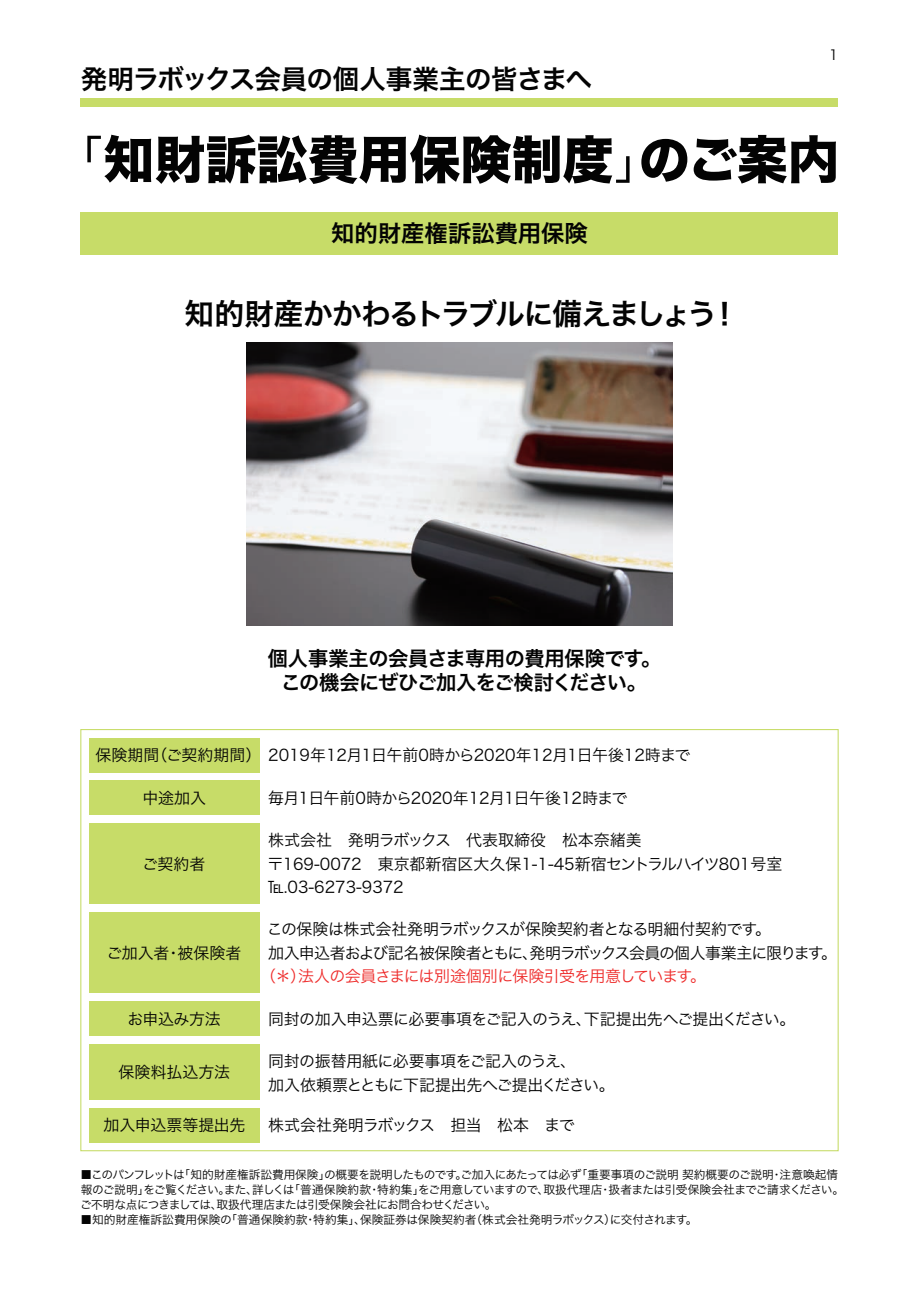
<style>
.page{position:relative;width:919px;height:1289px;background:#fff}
.page>*{position:absolute;margin:0;border:0;box-sizing:border-box;transform-origin:0 0}
.t1{font:51px "Hiragino Sans W8";color:#030303}
.t2{font:29.7px "Hiragino Sans W6";letter-spacing:-.05em;color:#030303}
.t3{font:26.55px "Hiragino Sans W6";letter-spacing:-.035em;color:#030303}
.t4{font:23.4px "Hiragino Sans W6";color:#030303}
.t5{font:20.25px/24.3px "Hiragino Sans W6";letter-spacing:-.02em;color:#030303;text-align:center}
.t6{font:15.9px/23.4px "Hiragino Sans W3";letter-spacing:-.025em;color:#030303}
.t7{font:15.9px/23.4px "Hiragino Sans W3";color:#030303}
.t8{font:15.9px/23.4px "Hiragino Sans W3";letter-spacing:-.05em;color:#030303}
.t9{font:15.9px "Hiragino Sans W3";letter-spacing:-.04em;color:#ee2a29}
.t10{font:13.8px "Hiragino Sans W3";color:#030303}
.t11{font:11.7px/14.9px "Hiragino Sans W3";letter-spacing:-.03em;color:#030303}
.t12{font:11.7px "Hiragino Sans W3";color:#030303}
.s1{font-family:"Hiragino Sans W3"}
</style>
<div class="page">
<div style="left:81px;top:213px;width:757px;height:42px;background:#c7dc68"></div>
<div style="left:89px;top:738px;width:170px;height:34px;background:#c7dc68"></div>
<div style="left:89px;top:1001px;width:170px;height:34px;background:#c7dc68"></div>
<div style="left:89px;top:1044px;width:170px;height:55px;background:#c7dc68"></div>
<div style="left:89px;top:1108px;width:170px;height:34px;background:#c7dc68"></div>
<div style="left:89px;top:780px;width:170px;height:34px;background:#c7dc68"></div>
<div style="left:89px;top:823px;width:170px;height:81px;background:#c7dc68"></div>
<div style="left:89px;top:912px;width:170px;height:81px;background:#c7dc68"></div>
<div style="left:81px;top:98px;width:757px;height:8px;background:#c7dc68"></div>
<img style="left:247px;top:342px;width:425px;height:284px">
<h3 class="t3" style="left:81px;top:55px;width:512px">発明ラボックス会員の個人事業主の皆さまへ</h3>
<p class="t10" style="left:829px;top:42px;width:11px">1</p>
<h1 class="t1" style="left:52px;top:131px;width:788px"><span class="s1">「</span>知財訴訟費用保険制度<span class="s1">」</span>のご案内</h1>
<h3 class="t4" style="left:331px;top:212px;width:258px">知的財産権訴訟費用保険</h3>
<h2 class="t2" style="left:185px;top:287px;width:556px">知的財産かかわるトラブルに備えましょう！</h2>
<h3 class="t5" style="left:268px;top:645px;width:395px">個人事業主の会員さま専用の費用保険です。この機会にぜひご加入をご検討ください。</h3>
<h3 class="t7" style="left:95px;top:742px;width:596px">保険期間（ご契約期間） 2019年12月1日午前0時から2020年12月1日午後12時まで</h3>
<h3 class="t6" style="left:142px;top:784px;width:65px">中途加入</h3>
<h3 class="t6" style="left:268px;top:784px;width:361px">毎月1日午前0時から2020年12月1日午後12時まで</h3>
<h3 class="t6" style="left:142px;top:850px;width:65px">ご契約者</h3>
<h3 class="t7" style="left:106px;top:940px;width:136px">ご加入者・被保険者</h3>
<h3 class="t7" style="left:267px;top:827px;width:516px">株式会社　発明ラボックス　代表取締役　松本奈緒美<br>〒169-0072　東京都新宿区大久保1-1-45新宿セントラルハイツ801号室℡.03-6273-9372　</h3>
<h3 class="t8" style="left:267px;top:916px;width:571px">この保険は株式会社発明ラボックスが保険契約者となる明細付契約です。<br>加入申込者および記名被保険者ともに、発明ラボックス会員の個人事業主に限ります。</h3>
<h3 class="t9" style="left:260px;top:962px;width:447px">（＊）法人の会員さまには別途個別に保険引受を用意しています。</h3>
<h3 class="t6" style="left:127px;top:1006px;width:95px">お申込み方法</h3>
<h3 class="t6" style="left:268px;top:1006px;width:529px">同封の加入申込票に必要事項をご記入のうえ、下記提出先へご提出ください。</h3>
<h3 class="t7" style="left:119px;top:1059px;width:113px">保険料払込方法</h3>
<h3 class="t6" style="left:268px;top:1048px;width:348px">同封の振替用紙に必要事項をご記入のうえ、<br>加入依頼票とともに下記提出先へご提出ください。</h3>
<h3 class="t6" style="left:103px;top:1112px;width:143px">加入申込票等提出先</h3>
<h3 class="t6" style="left:268px;top:1112px;width:308px">株式会社発明ラボックス　担当　松本　まで</h3>
<p class="t11" style="left:80px;top:1166px;width:765px">■このパンフレットは「知的財産権訴訟費用保険」の概要を説明したものです。ご加入にあたっては必ず「重要事項のご説明 契約概要のご説明・注意喚起情報のご説明」をご覧ください。また、詳しくは「普通保険約款・特約集」をご用意していますので、取扱代理店・扱者または引受保険会社までご請求ください。ご不明な点につきましては、取扱代理店または引受保険会社にお問合わせください。</p>
<p class="t12" style="left:81px;top:1208px;width:618px">■知的財産権訴訟費用保険の「普通保険約款・特約集」、保険証券は保険契約者（株式会社発明ラボックス）に交付されます。</p>
</div>
